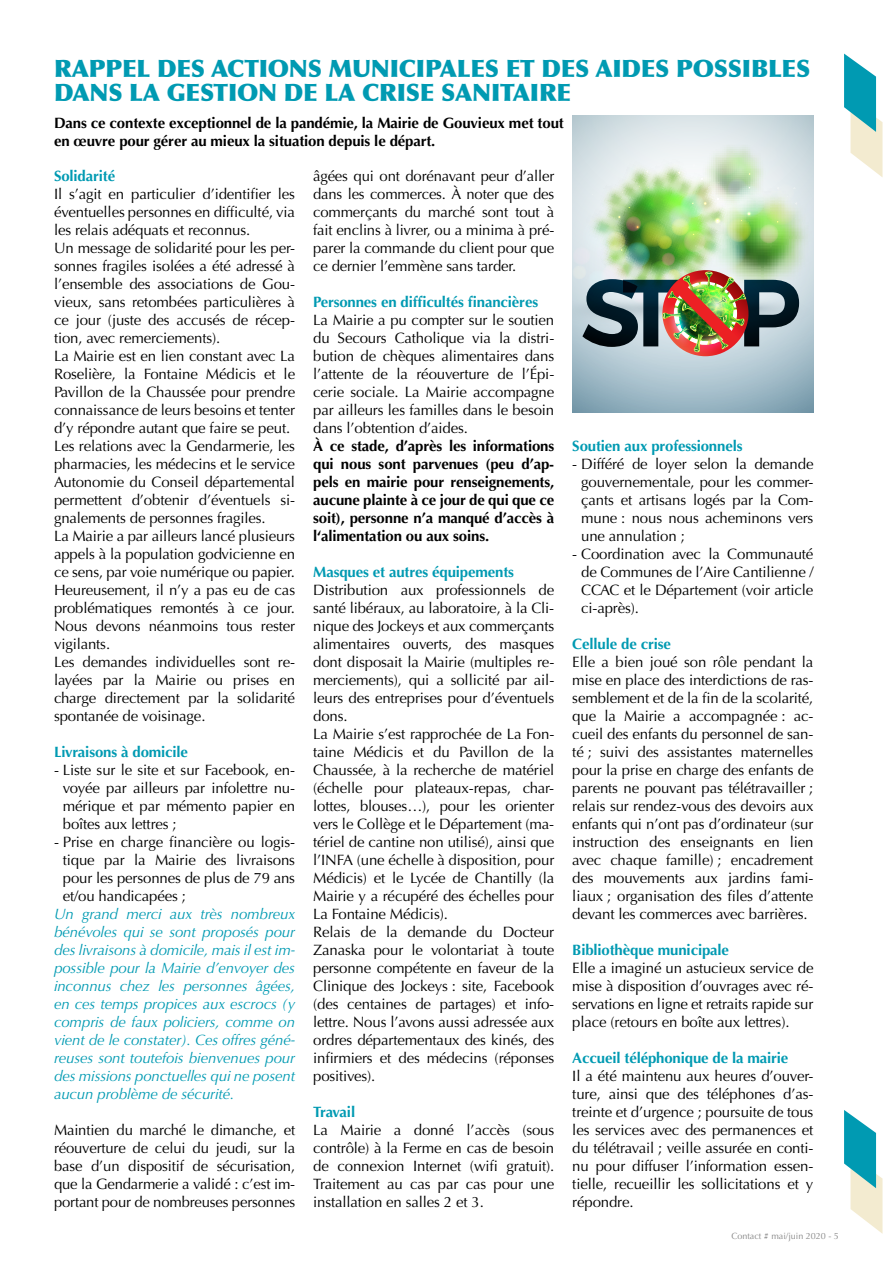
<style>
.page{position:relative;width:893px;height:1263px;background:#fff}
.page>*{position:absolute;margin:0;border:0;box-sizing:border-box;transform-origin:0 0}
.t1{font:900 24px/24px "Optima";letter-spacing:-.01em;color:#009ab2}
.t2{font:15px/18px "Optima";letter-spacing:-.01em;color:#000;text-align:justify}
.t3{font:italic 15px/18px "Optima";letter-spacing:-.01em;color:#009ab2;text-align:justify}
.t4{font:700 15px/18px "Optima";letter-spacing:-.01em;color:#000}
.t5{font:700 15px "Optima";letter-spacing:-.01em;color:#009ab2}
.t6{font:700 15px "Optima";letter-spacing:-.03em;color:#009ab2}
.t7{font:9px "Optima";color:#878787}
</style>
<div class="page">
<svg style="left:844px;top:1110px;width:38px;height:123px"></svg>
<svg style="left:844px;top:54px;width:38px;height:123px"></svg>
<img style="left:572px;top:116px;width:241px;height:296px">
<h1 class="t1" style="left:54px;top:57px;width:758px">RAPPEL DES ACTIONS MUNICIPALES ET DES AIDES POSSIBLES<br>DANS LA GESTION DE LA CRISE SANITAIRE</h1>
<p class="t4" style="left:54px;top:114px;width:511px">Dans ce contexte exceptionnel de la pandémie, la Mairie de Gouvieux met tout en œuvre pour gérer au mieux la situation depuis le départ.</p>
<p class="t5" style="left:54px;top:167px;width:63px">Solidarité</p>
<p class="t2" style="left:54px;top:185px;width:243px;text-align:left">Il s’agit en particulier d’identifier les éventuelles personnes en difficulté, via les relais adéquats et reconnus.<br>Un message de solidarité pour les per&shy;sonnes fragiles isolées a été adressé à l’ensemble des associations de Gou&shy;vieux, sans retombées particulières à ce jour (juste des accusés de récep&shy;tion, avec remerciements).<br>La Mairie est en lien constant avec La Roselière, la Fontaine Médicis et le Pavillon de la Chaussée pour prendre connaissance de leurs besoins et tenter d’y répondre autant que faire se peut.<br>Les relations avec la Gendarmerie, les pharmacies, les médecins et le service Autonomie du Conseil départemental permettent d’obtenir d’éventuels si&shy;gnalements de personnes fragiles.<br>La Mairie a par ailleurs lancé plusieurs appels à la population godvicienne en ce sens, par voie numérique ou papier.<br>Heureusement, il n’y a pas eu de cas problématiques remontés à ce jour.<br>Nous devons néanmoins tous rester vigilants.<br>Les demandes individuelles sont re&shy;layées par la Mairie ou prises en charge directement par la solidarité spontanée de voisinage.</p>
<p class="t5" style="left:54px;top:743px;width:136px">Livraisons à domicile</p>
<p class="t2" style="left:63px;top:761px;width:234px;text-indent:-9px">- Liste sur le site et sur Facebook, en&shy;voyée par ailleurs par infolettre nu&shy;mérique et par mémento papier en boîtes aux lettres ;</p>
<p class="t2" style="left:63px;top:833px;width:234px;text-indent:-9px">- Prise en charge financière ou logis&shy;tique par la Mairie des livraisons pour les personnes de plus de 79 ans et/ou handicapées ;</p>
<p class="t3" style="left:54px;top:905px;width:243px">Un grand merci aux très nombreux bénévoles qui se sont proposés pour des livraisons à domicile, mais il est im&shy;possible pour la Mairie d’envoyer des inconnus chez les personnes âgées, en ces temps propices aux escrocs (y compris de faux policiers, comme on vient de le constater). Ces offres géné&shy;reuses sont toutefois bienvenues pour des missions ponctuelles qui ne posent aucun problème de sécurité.</p>
<p class="t2" style="left:54px;top:1121px;width:243px">Maintien du marché le dimanche, et réouverture de celui du jeudi, sur la base d’un dispositif de sécurisation, que la Gendarmerie a validé : c’est im&shy;portant pour de nombreuses personnes</p>
<p class="t2" style="left:313px;top:167px;width:243px">âgées qui ont dorénavant peur d’aller dans les commerces. À noter que des commerçants du marché sont tout à fait enclins à livrer, ou a minima à pré&shy;parer la commande du client pour que ce dernier l’emmène sans tarder.</p>
<p class="t5" style="left:313px;top:293px;width:227px">Personnes en difficultés financières</p>
<p class="t2" style="left:313px;top:311px;width:243px">La Mairie a pu compter sur le soutien du Secours Catholique via la distri&shy;bution de chèques alimentaires dans l’attente de la réouverture de l’Épi&shy;cerie sociale. La Mairie accompagne par ailleurs les familles dans le besoin dans l’obtention d’aides.</p>
<p class="t4" style="left:313px;top:437px;width:243px;text-align:justify">À ce stade, d’après les informations qui nous sont parvenues (peu d’ap&shy;pels en mairie pour renseignements, aucune plainte à ce jour de qui que ce soit), personne n’a manqué d’accès à l‘alimentation ou aux soins.</p>
<p class="t5" style="left:313px;top:563px;width:202px">Masques et autres équipements</p>
<p class="t2" style="left:313px;top:581px;width:243px;text-align:left">Distribution aux professionnels de santé libéraux, au laboratoire, à la Cli&shy;nique des Jockeys et aux commerçants alimentaires ouverts, des masques dont disposait la Mairie (multiples re&shy;merciements), qui a sollicité par ail&shy;leurs des entreprises pour d’éventuels dons.<br>La Mairie s’est rapprochée de La Fon&shy;taine Médicis et du Pavillon de la Chaussée, à la recherche de matériel (échelle pour plateaux-repas, char&shy;lottes, blouses…), pour les orienter vers le Collège et le Département (ma&shy;tériel de cantine non utilisé), ainsi que l’INFA (une échelle à disposition, pour Médicis) et le Lycée de Chantilly (la Mairie y a récupéré des échelles pour La Fontaine Médicis).<br>Relais de la demande du Docteur Zanaska pour le volontariat à toute personne compétente en faveur de la Clinique des Jockeys : site, Facebook (des centaines de partages) et info&shy;lettre. Nous l’avons aussi adressée aux ordres départementaux des kinés, des infirmiers et des médecins (réponses positives).</p>
<p class="t6" style="left:313px;top:1103px;width:44px">Travail</p>
<p class="t2" style="left:313px;top:1121px;width:243px">La Mairie a donné l’accès (sous contrôle) à la Ferme en cas de besoin de connexion Internet (wifi gratuit).<br>Traitement au cas par cas pour une installation en salles 2 et 3.</p>
<p class="t5" style="left:572px;top:437px;width:172px">Soutien aux professionnels</p>
<p class="t2" style="left:581px;top:455px;width:234px;text-indent:-9px">- Différé de loyer selon la demande gouvernementale, pour les commer&shy;çants et artisans logés par la Com&shy;mune : nous nous acheminons vers une annulation ;</p>
<p class="t2" style="left:581px;top:545px;width:234px;text-indent:-9px">- Coordination avec la Communauté de Communes de l’Aire Cantilienne / CCAC et le Département (voir article ci-après).</p>
<p class="t5" style="left:572px;top:635px;width:100px">Cellule de crise</p>
<p class="t2" style="left:572px;top:653px;width:243px">Elle a bien joué son rôle pendant la mise en place des interdictions de ras&shy;semblement et de la fin de la scolarité, que la Mairie a accompagnée : ac&shy;cueil des enfants du personnel de san&shy;té ; suivi des assistantes maternelles pour la prise en charge des enfants de parents ne pouvant pas télétravailler ; relais sur rendez-vous des devoirs aux enfants qui n’ont pas d’ordinateur (sur instruction des enseignants en lien avec chaque famille) ; encadrement des mouvements aux jardins fami&shy;liaux ; organisation des files d’attente devant les commerces avec barrières.</p>
<p class="t5" style="left:572px;top:941px;width:158px">Bibliothèque municipale</p>
<p class="t2" style="left:572px;top:959px;width:243px">Elle a imaginé un astucieux service de mise à disposition d’ouvrages avec ré&shy;servations en ligne et retraits rapide sur place (retours en boîte aux lettres).</p>
<p class="t5" style="left:572px;top:1049px;width:218px">Accueil téléphonique de la mairie</p>
<p class="t2" style="left:572px;top:1067px;width:243px">Il a été maintenu aux heures d’ouver&shy;ture, ainsi que des téléphones d’as&shy;treinte et d’urgence ; poursuite de tous les services avec des permanences et du télétravail ; veille assurée en conti&shy;nu pour diffuser l’information essen&shy;tielle, recueillir les sollicitations et y répondre.</p>
<p class="t7" style="left:731px;top:1231px;width:109px">Contact # mai/juin 2020 - 5</p>
</div>
